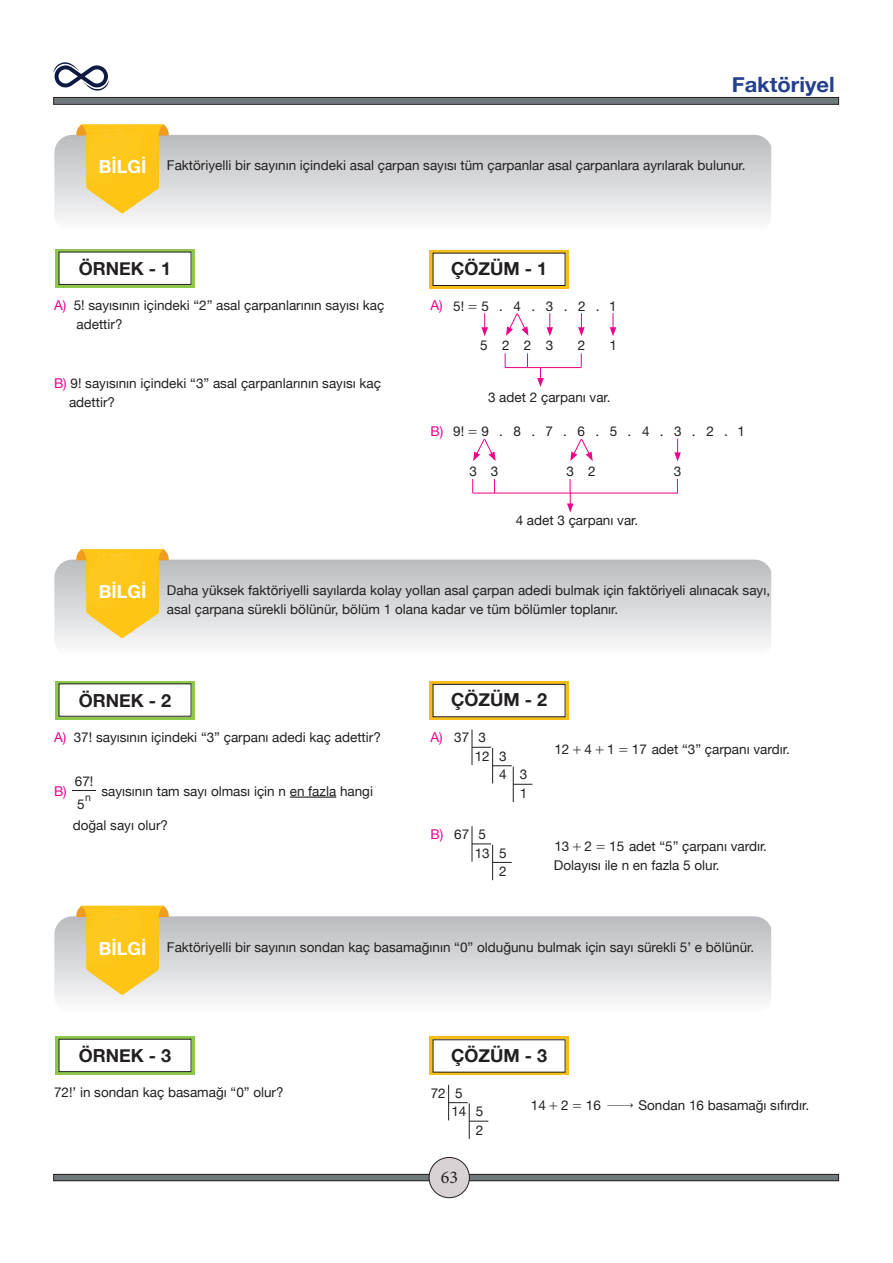
<style>
.page{position:relative;width:893px;height:1263px;background:#fff}
.page>*{position:absolute;margin:0;border:0;box-sizing:border-box;transform-origin:0 0}
.t1{font:700 21px "Helvetica Neue";color:#253f8e;scale:1.04 1}
.t2{font:700 18px "Helvetica Neue";color:#231f20}
.t3{font:18px "Minion Pro";color:#242021}
.t4{font:13.5px/19.5px "Helvetica Neue";color:#231f20}
.t5{font:13.5px "Helvetica Neue";color:#ed028c}
.s1{font-weight:700;font-size:18px;color:#fff}
.s2{color:#ed028c}
.s3{font-family:"MM Times Roman"}
.s4{font-family:"M Ma Arrow"}
</style>
<div class="page">
<div style="left:54px;top:97px;width:785px;height:7px;background:#70797c"></div>
<div style="left:53px;top:97px;width:786px;height:8px;border:1px solid #231f20"></div>
<svg style="left:54px;top:62px;width:55px;height:29px"></svg>
<div style="left:54px;top:1174px;width:785px;height:7px;background:#70797c"></div>
<div style="left:53px;top:1174px;width:786px;height:7px;border:1px solid #231f20"></div>
<div style="left:429px;top:1157px;width:40px;height:41px;background:#d8d2d4;border-radius:50%"></div>
<div style="left:429px;top:1157px;width:41px;height:41px;border:1px solid #231f20;border-radius:50%"></div>
<svg style="left:54px;top:135px;width:717px;height:85px;background:#d7d8da"></svg>
<svg style="left:76px;top:124px;width:93px;height:89px;background:#f3cc54"></svg>
<svg style="left:54px;top:560px;width:717px;height:84px;background:#d7d8da"></svg>
<svg style="left:76px;top:549px;width:93px;height:89px;background:#f3cc55"></svg>
<svg style="left:54px;top:916px;width:717px;height:85px;background:#d7d8da"></svg>
<svg style="left:76px;top:905px;width:93px;height:90px;background:#f3cc56"></svg>
<hr style="left:290px;top:796px;width:46px;height:2px;background:#231f20">
<svg style="left:55px;top:249px;width:140px;height:39px"></svg>
<div style="left:59px;top:252px;width:132px;height:32px;background:#fff"></div>
<div style="left:59px;top:252px;width:132px;height:33px;border:1px solid #231f20"></div>
<svg style="left:55px;top:680px;width:140px;height:39px"></svg>
<div style="left:59px;top:684px;width:132px;height:32px;background:#fff"></div>
<svg style="left:55px;top:1036px;width:140px;height:39px"></svg>
<div style="left:59px;top:1039px;width:132px;height:32px;background:#fff"></div>
<div style="left:59px;top:1039px;width:132px;height:33px;border:1px solid #231f20"></div>
<svg style="left:429px;top:250px;width:140px;height:39px"></svg>
<div style="left:433px;top:253px;width:132px;height:32px;background:#fff"></div>
<div style="left:433px;top:253px;width:132px;height:33px;border:1px solid #231f20"></div>
<svg style="left:429px;top:681px;width:140px;height:39px"></svg>
<div style="left:433px;top:684px;width:132px;height:33px;background:#fff"></div>
<div style="left:433px;top:684px;width:132px;height:33px;border:1px solid #231f20"></div>
<svg style="left:429px;top:1036px;width:140px;height:39px"></svg>
<div style="left:433px;top:1040px;width:132px;height:32px;background:#fff"></div>
<svg style="left:481px;top:313px;width:7px;height:23px"></svg>
<svg style="left:547px;top:313px;width:6px;height:23px"></svg>
<svg style="left:537px;top:368px;width:7px;height:19px"></svg>
<svg style="left:578px;top:313px;width:7px;height:23px"></svg>
<svg style="left:610px;top:313px;width:6px;height:23px"></svg>
<svg style="left:674px;top:439px;width:7px;height:22px"></svg>
<svg style="left:506px;top:313px;width:22px;height:23px"></svg>
<svg style="left:473px;top:439px;width:23px;height:22px"></svg>
<svg style="left:570px;top:439px;width:23px;height:22px"></svg>
<svg style="left:505px;top:353px;width:1px;height:14px"></svg>
<svg style="left:494px;top:479px;width:1px;height:14px"></svg>
<svg style="left:472px;top:479px;width:1px;height:14px"></svg>
<svg style="left:527px;top:353px;width:1px;height:14px"></svg>
<svg style="left:567px;top:479px;width:6px;height:33px"></svg>
<svg style="left:581px;top:353px;width:1px;height:15px"></svg>
<svg style="left:677px;top:479px;width:1px;height:14px"></svg>
<hr style="left:505px;top:367px;width:76px;height:1px;background:#ed028c">
<hr style="left:473px;top:493px;width:205px;height:1px;background:#ed028c">
<hr style="left:472px;top:729px;width:1px;height:36px;background:#231f20">
<svg style="left:472px;top:747px;width:19px;height:1px"></svg>
<hr style="left:472px;top:826px;width:1px;height:36px;background:#231f20">
<svg style="left:472px;top:844px;width:19px;height:1px"></svg>
<hr style="left:513px;top:766px;width:1px;height:36px;background:#231f20">
<svg style="left:513px;top:784px;width:19px;height:1px"></svg>
<hr style="left:492px;top:748px;width:1px;height:35px;background:#231f20">
<svg style="left:492px;top:765px;width:20px;height:1px"></svg>
<hr style="left:492px;top:845px;width:1px;height:35px;background:#231f20">
<svg style="left:492px;top:862px;width:20px;height:1px"></svg>
<hr style="left:448px;top:1085px;width:1px;height:35px;background:#231f20">
<svg style="left:448px;top:1102px;width:20px;height:1px"></svg>
<hr style="left:469px;top:1103px;width:1px;height:36px;background:#231f20">
<svg style="left:469px;top:1121px;width:19px;height:1px"></svg>
<h1 class="t1" style="left:732px;top:68px;width:101px">Faktöriyel</h1>
<p class="t4" style="left:99px;top:156px;width:648px"><span class="s1">BİLGİ</span> Faktöriyelli bir sayının içindeki asal çarpan sayısı tüm çarpanlar asal çarpanlara ayrılarak bulunur.</p>
<h2 class="t2" style="left:79px;top:255px;width:94px">ÖRNEK - 1</h2>
<p class="t4" style="left:77px;top:296px;width:309px;text-indent:-23px"><span class="s2">A)</span> 5! sayısının içindeki “2” asal çarpanlarının sayısı kaç adettir?</p>
<p class="t4" style="left:69px;top:374px;width:314px;text-indent:-15px"><span class="s2">B)</span> 9! sayısının içindeki “3” asal çarpanlarının sayısı kaç adettir?</p>
<p class="t5" style="left:431px;top:295px;width:14px">A)</p>
<h2 class="t2" style="left:451px;top:255px;width:98px">ÇÖZÜM - 1</h2>
<p class="t4" style="left:453px;top:297px;width:37px">5!<span class="s3">=</span>5</p>
<p class="t4" style="left:499px;top:297px;width:5px">.</p>
<p class="t4" style="left:514px;top:297px;width:9px">4</p>
<p class="t4" style="left:546px;top:297px;width:9px">3</p>
<p class="t4" style="left:578px;top:297px;width:9px">2</p>
<p class="t4" style="left:531px;top:297px;width:5px">.</p>
<p class="t4" style="left:564px;top:297px;width:5px">.</p>
<p class="t4" style="left:596px;top:297px;width:23px">. 1</p>
<p class="t4" style="left:480px;top:336px;width:31px">5 2</p>
<p class="t4" style="left:524px;top:336px;width:9px">2</p>
<p class="t4" style="left:546px;top:336px;width:9px">3</p>
<p class="t4" style="left:578px;top:336px;width:9px">2</p>
<p class="t4" style="left:609px;top:336px;width:9px">1</p>
<p class="t5" style="left:431px;top:421px;width:14px">B)</p>
<p class="t4" style="left:488px;top:388px;width:124px">3 adet 2 çarpanı var.</p>
<p class="t4" style="left:453px;top:423px;width:37px">9!<span class="s3">=</span> 9</p>
<p class="t4" style="left:499px;top:423px;width:5px">.</p>
<p class="t4" style="left:513px;top:423px;width:9px">8</p>
<p class="t4" style="left:545px;top:423px;width:9px">7</p>
<p class="t4" style="left:531px;top:423px;width:5px">.</p>
<p class="t4" style="left:563px;top:423px;width:23px">. 6</p>
<p class="t4" style="left:610px;top:423px;width:9px">5</p>
<p class="t4" style="left:642px;top:423px;width:9px">4</p>
<p class="t4" style="left:674px;top:423px;width:9px">3</p>
<p class="t4" style="left:706px;top:423px;width:9px">2</p>
<p class="t4" style="left:595px;top:423px;width:5px">.</p>
<p class="t4" style="left:628px;top:423px;width:5px">.</p>
<p class="t4" style="left:660px;top:423px;width:5px">.</p>
<p class="t4" style="left:692px;top:423px;width:5px">.</p>
<p class="t4" style="left:724px;top:423px;width:23px">. 1</p>
<p class="t4" style="left:469px;top:462px;width:9px">3</p>
<p class="t4" style="left:566px;top:462px;width:9px">3</p>
<p class="t4" style="left:491px;top:462px;width:9px">3</p>
<p class="t4" style="left:588px;top:462px;width:9px">2</p>
<p class="t4" style="left:674px;top:462px;width:9px">3</p>
<p class="t4" style="left:516px;top:511px;width:124px">4 adet 3 çarpanı var.</p>
<p class="t4" style="left:167px;top:581px;width:605px;text-indent:-68px"><span class="s1">BİLGİ</span> Daha yüksek faktöriyelli sayılarda kolay yollan asal çarpan adedi bulmak için faktöriyeli alınacak sayı, asal çarpana sürekli bölünür, bölüm 1 olana kadar ve tüm bölümler toplanır.</p>
<h2 class="t2" style="left:79px;top:686px;width:94px">ÖRNEK - 2</h2>
<p class="t4" style="left:54px;top:728px;width:328px"><span class="s2">A)</span> 37! sayısının içindeki “3” çarpanı adedi kaç adettir?</p>
<p class="t5" style="left:54px;top:781px;width:14px">B)</p>
<p class="t4" style="left:75px;top:771px;width:20px;line-height:22.4px">67!<br>5</p>
<p class="t4" style="left:85px;top:782px;width:289px"><sub>n</sub> sayısının tam sayı olması için n en fazla hangi</p>
<p class="t4" style="left:73px;top:816px;width:97px">doğal sayı olur?</p>
<p class="t5" style="left:431px;top:727px;width:14px">A)</p>
<h2 class="t2" style="left:451px;top:686px;width:98px">ÇÖZÜM - 2</h2>
<p class="t4" style="left:454px;top:729px;width:17px">37</p>
<p class="t4" style="left:479px;top:729px;width:9px">3</p>
<p class="t4" style="left:475px;top:747px;width:17px">12</p>
<p class="t4" style="left:499px;top:747px;width:9px">3</p>
<p class="t4" style="left:499px;top:765px;width:9px">4</p>
<p class="t4" style="left:520px;top:765px;width:9px">3</p>
<p class="t4" style="left:520px;top:784px;width:9px">1</p>
<p class="t4" style="left:572px;top:740px;width:219px"><span class="s3">+ + =</span> 17 adet “3” çarpanı vardır.</p>
<p class="t4" style="left:554px;top:740px;width:62px">1241</p>
<p class="t5" style="left:431px;top:824px;width:14px">B)</p>
<p class="t4" style="left:454px;top:825px;width:17px">67</p>
<p class="t4" style="left:479px;top:825px;width:9px">5</p>
<p class="t4" style="left:475px;top:844px;width:17px">13</p>
<p class="t4" style="left:499px;top:844px;width:9px">5</p>
<p class="t4" style="left:499px;top:862px;width:9px">2</p>
<p class="t4" style="left:554px;top:837px;width:214px">13 <span class="s3">+ =</span> 15 adet “5” çarpanı vardır.</p>
<p class="t4" style="left:585px;top:837px;width:9px">2</p>
<p class="t4" style="left:554px;top:857px;width:167px">Dolayısı ile n en fazla 5 olur.</p>
<p class="t4" style="left:99px;top:938px;width:657px"><span class="s1">BİLGİ</span> Faktöriyelli bir sayının sondan kaç basamağının “0” olduğunu bulmak için sayı sürekli 5’ e bölünür.</p>
<h2 class="t2" style="left:79px;top:1042px;width:94px">ÖRNEK - 3</h2>
<p class="t4" style="left:54px;top:1083px;width:231px">72!’ in sondan kaç basamağı “0” olur?</p>
<h2 class="t2" style="left:451px;top:1041px;width:98px">ÇÖZÜM - 3</h2>
<p class="t4" style="left:431px;top:1084px;width:17px">72</p>
<p class="t4" style="left:455px;top:1084px;width:9px">5</p>
<p class="t4" style="left:451px;top:1102px;width:17px">14</p>
<p class="t4" style="left:476px;top:1102px;width:9px">5</p>
<p class="t4" style="left:531px;top:1096px;width:280px">14 <span class="s3">+ =</span> 16 <span class="s4">$</span> Sondan 16 basamağı sıfırdır.</p>
<p class="t4" style="left:561px;top:1096px;width:9px">2</p>
<p class="t4" style="left:476px;top:1121px;width:9px">2</p>
<h2 class="t3" style="left:441px;top:1165px;width:19px">63</h2>
</div>
